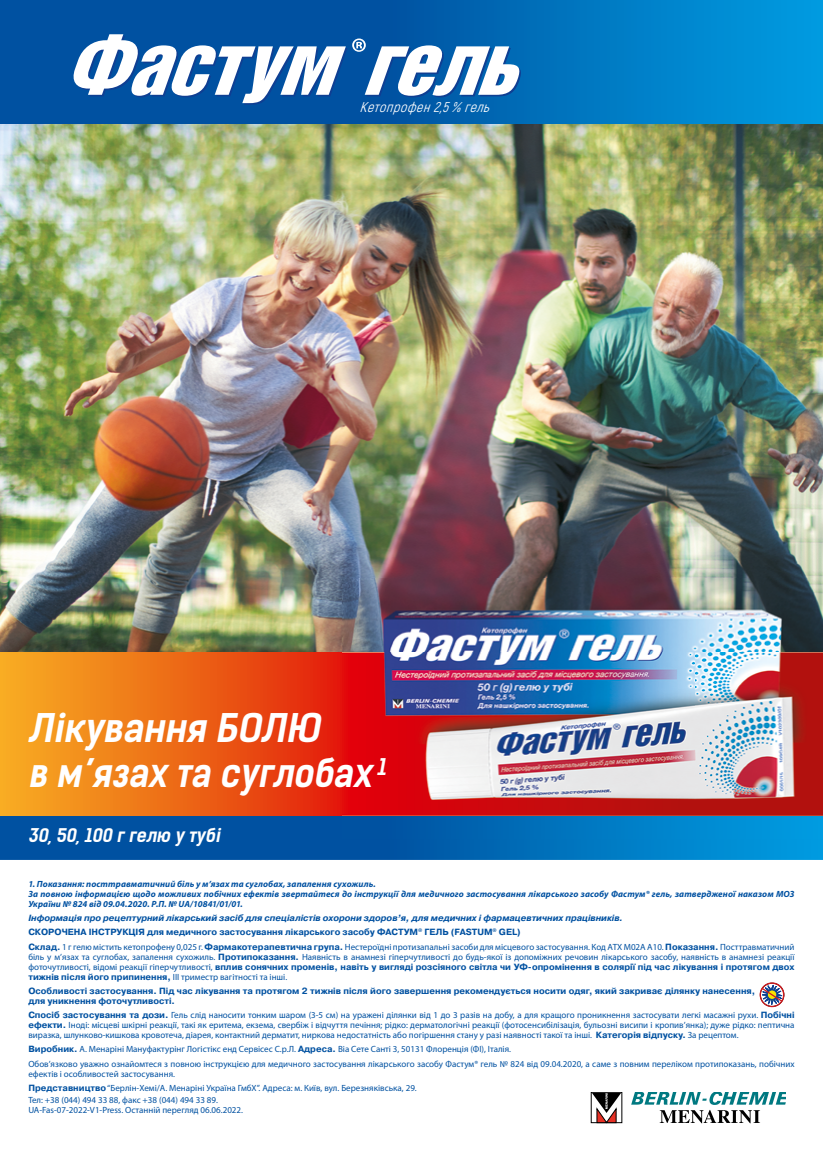
<style>
.page{position:relative;width:823px;height:1163px;background:#fff}
.page>*{position:absolute;margin:0;border:0;box-sizing:border-box;transform-origin:0 0}
.t1{font:italic 37.5px/45px "Kelson Sans Bold RU";color:#fff}
.t2{font:italic 18px "Kelson Sans Bold RU";color:#fff}
.t3{font:italic 14.1px "Akrobat";color:#fff}
.t4{font:9px/10px "Myriad Pro";color:#0051a1}
.t5{font:700 9px/10px "Pragmatica C";color:#0051a1}
.t6{font:italic 700 9px/10px "Myriad Pro";letter-spacing:.01em;color:#0051a1}
.t7{font:italic 700 9px/14.3px "Pragmatica C";color:#0051a1}
.s1{font-style:normal}
.s2{font-family:"Pragmatica C";font-weight:700}
.s3{font-family:"Myriad Pro";font-weight:400}
</style>
<div class="page">
<img style="left:0;top:123px;width:822px;height:529px">
<svg style="left:631px;top:1092px;width:154px;height:31px"></svg>
<svg style="left:590px;top:1092px;width:32px;height:31px"></svg>
<svg style="left:759px;top:982px;width:25px;height:25px"></svg>
<svg style="left:0;top:815px;width:822px;height:44px;background:#035fab"></svg>
<div style="left:0;top:652px;width:342px;height:163px;background:linear-gradient(to right,#f8b322,#e3200b)"></div>
<svg style="left:0;top:0;width:822px;height:123px;background:#006db9"></svg>
<svg style="left:71px;top:34px;width:451px;height:71px"></svg>
<img style="left:342px;top:578px;width:480px;height:260px">
<h3 class="t3" style="left:359px;top:98px;width:136px">Кетопрофен2,5%гель</h3>
<h1 class="t1" style="left:28px;top:706px;width:363px">Лікування БОЛЮ<br>в м’язах та суглобах <sup>1</sup></h1>
<h2 class="t2" style="left:28px;top:824px;width:197px">30,50,100 г гелю у тубі</h2>
<p class="t6" style="left:28px;top:878px;width:767px">1. Показання: посттравматичний біль у м’язах та суглобах, запалення сухожиль.<br>За повною інформацією щодо можливих побічних ефектів звертайтеся до інструкції для медичного застосування лікарського засобу Фастум® гель, затвердженої наказом МОЗ<br>України № 824 від 09.04.2020. Р.П. № UA/10841/01/01.</p>
<p class="t7" style="left:28px;top:910px;width:596px">Інформація про рецептурний лікарський засіб для спеціалістів охорони здоров’я, для медичних і фармацевтичних працівників.<br><span class="s1">СКОРОЧЕНА ІНСТРУКЦІЯ для медичного застосування лікарського засобу ФАСТУМ</span><sup>®</sup> <span class="s1">ГЕЛЬ (FASTUM</span><sup>®</sup> <span class="s1">GEL)</span></p>
<p class="t4" style="left:28px;top:941px;width:767px"><span class="s2">Cклад.</span> 1 г гелю містить кетопрофену 0,025 г. <span class="s2">Фармакотерапевтична група.</span> Нестероїдні протизапальні засоби для місцевого застосування. Код АТХ М02А А10. <span class="s2">Показання.</span> Посттравматичний біль у м’язах та суглобах, запалення сухожиль. <span class="s2">Протипоказання.</span> Наявність в анамнезі гіперчутливості до будь-якої із допоміжних речовин лікарського засобу, наявність в анамнезі реакції</p>
<p class="t5" style="left:28px;top:961px;width:767px"><span class="s3">фоточутливості, відомі реакції гіперчутливості,</span> вплив сонячних променів, навіть у вигляді розсіяного світла чи УФ-опромінення в солярії під час лікування і протягом двох</p>
<p class="t4" style="left:28px;top:971px;width:260px"><span class="s2">тижнів після його припинення,</span> ІІІ триместр вагітності та інші.</p>
<p class="t5" style="left:28px;top:985px;width:728px">Особливості застосування. Під час лікування та протягом 2 тижнів після його завершення рекомендується носити одяг, який закриває ділянку нанесення, для уникнення фоточутливості.</p>
<p class="t4" style="left:28px;top:1009px;width:767px;text-align:justify"><span class="s2">Спосіб застосування та дози.</span> Гель слід наносити тонким шаром (3-5 см) на уражені ділянки від 1 до 3 разів на добу, а для кращого проникнення застосувати легкі масажні рухи. <span class="s2">Побічні ефекти.</span> Іноді: місцеві шкірні реакції, такі як еритема, екзема, свербіж і відчуття печіння; рідко: дерматологічні реакції (фотосенсибілізація, бульозні висипи і кропив’янка); дуже рідко: пептична виразка, шлунково-кишкова кровотеча, діарея, контактний дерматит, ниркова недостатність або погіршення стану у разі наявності такої та інші. <span class="s2">Категорія відпуску.</span> За рецептом.</p>
<p class="t4" style="left:28px;top:1041px;width:767px;line-height:14.3px"><span class="s2">Виробник.</span> А. Менаріні Мануфактурінг Логістікс енд Сервісес С.р.Л. <span class="s2">Адреса.</span> Віа Сете Санті 3, 50131 Флоренція (ФІ), Італія.<br>Обов’язково уважно ознайомтеся з повною інструкцією для медичного застосування лікарського засобу Фастум® гель № 824 від 09.04.2020, а саме з повним переліком протипоказань, побічних</p>
<p class="t4" style="left:28px;top:1066px;width:389px;line-height:14.3px">ефектів і особливостей застосування.<br><span class="s2">Представництво</span> “Берлін-Хемі/A. Менаріні Україна ГмбХ”. Адреса: м. Київ, вул. Березняківська, 29.</p>
<p class="t4" style="left:28px;top:1094px;width:216px">Тел: +38 (044) 494 33 88, факс +38 (044) 494 33 89.<br>UA-Fas-07-2022-V1-Press. Останній перегляд 06.06.2022.</p>
</div>
